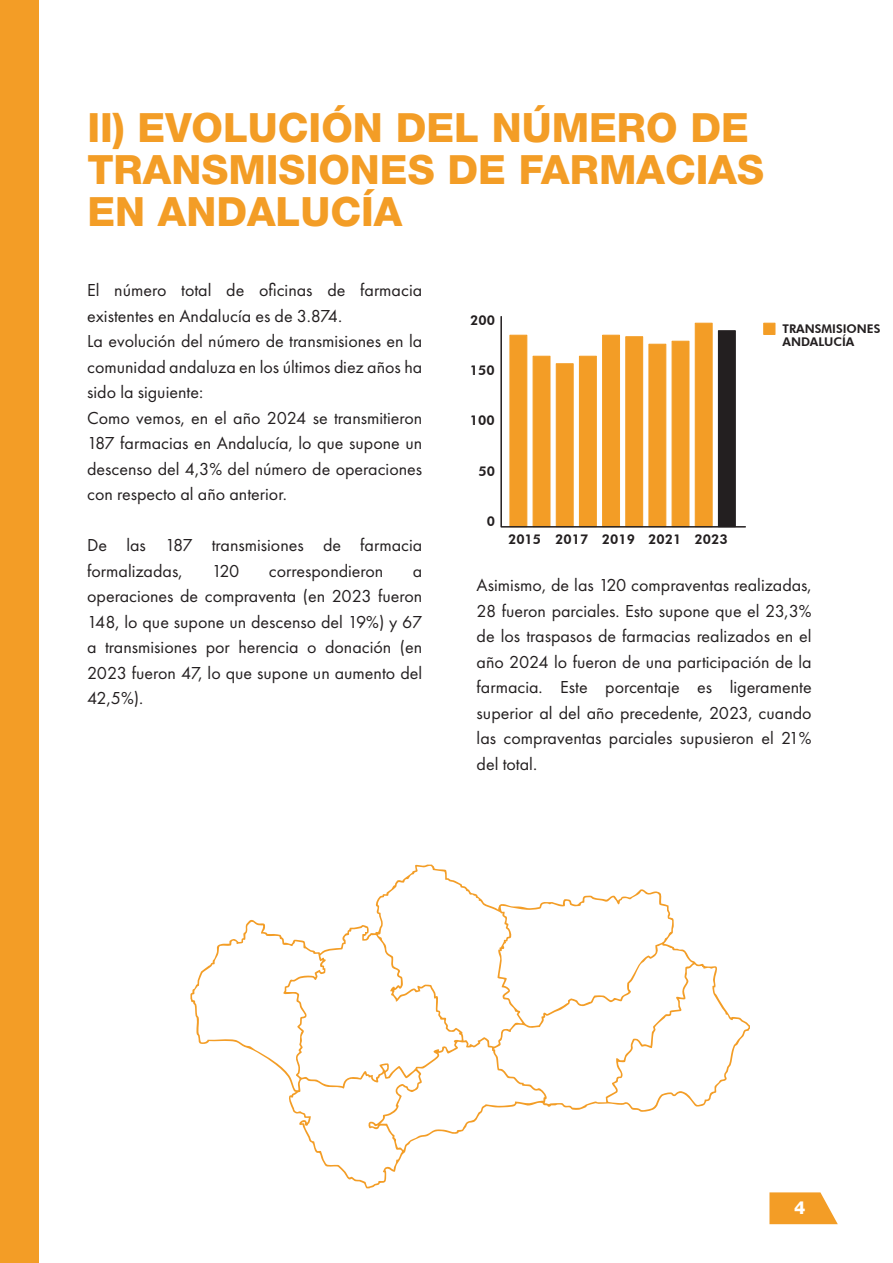
<style>
.page{position:relative;width:893px;height:1263px;background:#fff}
.page>*{position:absolute;margin:0;border:0;box-sizing:border-box;transform-origin:0 0}
.t1{font:800 40.5px/42px "Helvetica Neue";color:#f39d26}
.t2{font:18px/25.5px "Futura PT";color:#231f20}
.t3{font:800 18px "Helvetica Neue";color:#fff}
.t4{font:800 13.5px "Futura BT";color:#231f20}
.t5{font:800 12px/13.5px "Futura BT";color:#231f20}
</style>
<div class="page">
<div style="left:0;top:0;width:38px;height:1263px;background:#f39d26"></div>
<svg style="left:769px;top:1192px;width:69px;height:32px;background:#f4ab46"></svg>
<svg style="left:190px;top:864px;width:560px;height:324px"></svg>
<svg style="left:500px;top:316px;width:246px;height:212px"></svg>
<div style="left:763px;top:323px;width:12px;height:12px;background:#f39d26;border:1px solid #f49e26"></div>
<h1 class="t1" style="left:87px;top:108px;width:678px">II) EVOLUCIÓN DEL NÚMERO DE<br>TRANSMISIONES DE FARMACIAS<br>EN ANDALUCÍA</h1>
<p class="t2" style="left:87px;top:277px;width:337px">El número total de oficinas de farmacia existentes en Andalucía es de 3.874.<br>La evolución del número de transmisiones en la comunidad andaluza en los últimos diez años ha sido la siguiente:<br>Como vemos, en el año 2024 se transmitieron 187 farmacias en Andalucía, lo que supone un descenso del 4,3% del número de operaciones con respecto al año anterior.</p>
<p class="t2" style="left:87px;top:532px;width:337px">De las 187 transmisiones de farmacia formalizadas,</p>
<p class="t2" style="left:212px;top:558px;width:29px">120</p>
<p class="t2" style="left:269px;top:558px;width:116px">correspondieron</p>
<p class="t2" style="left:87px;top:558px;width:337px;text-align:justify;text-indent:326px">a operaciones de compraventa (en 2023 fueron 148, lo que supone un descenso del 19%) y 67 a transmisiones por herencia o donación (en 2023 fueron 47, lo que supone un aumento del 42,5%).</p>
<p class="t4" style="left:470px;top:312px;width:26px">200</p>
<p class="t4" style="left:470px;top:362px;width:26px">150</p>
<p class="t4" style="left:470px;top:412px;width:26px">100</p>
<p class="t4" style="left:478px;top:463px;width:18px">50</p>
<p class="t4" style="left:487px;top:513px;width:10px">0</p>
<p class="t4" style="left:508px;top:531px;width:221px">2015 2017 2019 2021 2023</p>
<p class="t5" style="left:782px;top:322px;width:100px">TRANSMISIONES<br>ANDALUCÍA</p>
<p class="t2" style="left:477px;top:572px;width:337px;text-align:justify">Asimismo, de las 120 compraventas realizadas, 28 fueron parciales. Esto supone que el 23,3% de los traspasos de farmacias realizados en el año 2024 lo fueron de una participación de la farmacia. Este porcentaje es ligeramente superior al del año precedente, 2023, cuando las compraventas parciales supusieron el 21% del total.</p>
<p class="t3" style="left:794px;top:1193px;width:13px">4</p>
</div>
